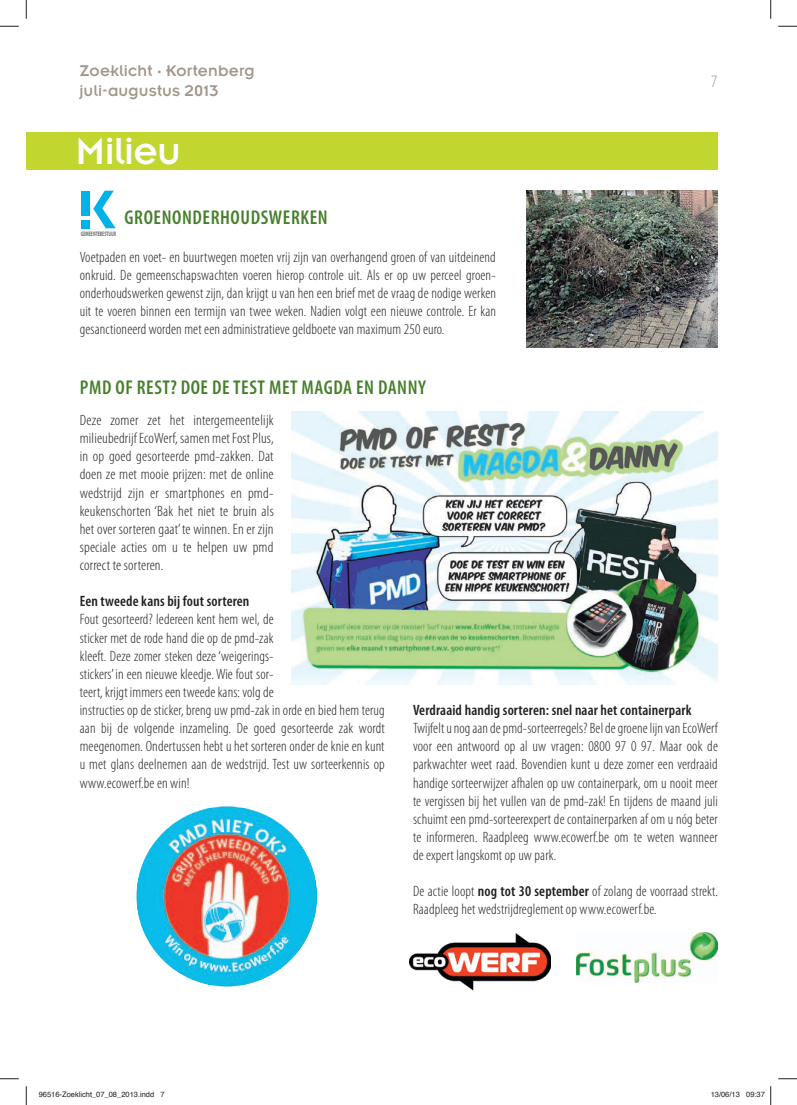
<style>
.page{position:relative;width:797px;height:1105px;background:#fff}
.page>*{position:absolute;margin:0;border:0;box-sizing:border-box;transform-origin:0 0}
.t1{font:41.25px "Insignia LT Std";letter-spacing:-.02em;color:#fff}
.t2{font:600 condensed 20px "Myriad Pro";letter-spacing:.03em;color:#45802a}
.t3{font:300 condensed 17.5px "Myriad Pro";color:#a19689}
.t4{font:17px/20.5px "Insignia LT Std";letter-spacing:.01em;color:#a19689}
.t5{font:300 condensed 15px/18.1px "Myriad Pro";letter-spacing:.01em;color:#231f20;text-align:justify}
.t6{font:600 condensed 15px "Myriad Pro";letter-spacing:.01em;color:#231f20}
.t7{font:7.5px "Helvetica";color:#231f20}
.t8{font:700 6.5px "Myriad Pro";color:#6c6d70;scale:.6 1}
.s1{font-weight:600}
</style>
<div class="page">
<div style="left:26px;top:133px;width:691px;height:37px;background:#c1d72f"></div>
<img style="left:291px;top:411px;width:427px;height:273px">
<img style="left:136px;top:806px;width:181px;height:181px;border-radius:50%">
<img style="left:409px;top:933px;width:142px;height:57px">
<img style="left:576px;top:932px;width:142px;height:50px">
<svg style="left:93px;top:191px;width:23px;height:37px"></svg>
<div style="left:81px;top:220px;width:8px;height:8px;background:#00b2e8"></div>
<div style="left:81px;top:191px;width:8px;height:24px;background:#00b2e8"></div>
<img style="left:526px;top:191px;width:191px;height:157px">
<svg style="left:0;top:25px;width:19px;height:2px"></svg>
<svg style="left:778px;top:25px;width:19px;height:2px"></svg>
<svg style="left:0;top:1078px;width:19px;height:1px"></svg>
<svg style="left:778px;top:1078px;width:19px;height:1px"></svg>
<svg style="left:25px;top:0;width:2px;height:19px"></svg>
<svg style="left:25px;top:1086px;width:2px;height:19px"></svg>
<svg style="left:770px;top:0;width:1px;height:19px"></svg>
<svg style="left:770px;top:1086px;width:1px;height:19px"></svg>
<p class="t4" style="left:79px;top:62px;width:177px">Zoeklicht · Kortenberg juli-augustus 2013</p>
<p class="t3" style="left:711px;top:74px;width:8px">7</p>
<h1 class="t1" style="left:76px;top:135px;width:106px">Milieu</h1>
<p class="t8" style="left:81px;top:229px;width:60px">GEMEENTEBESTUUR</p>
<h2 class="t2" style="left:125px;top:210px;width:205px">GROENONDERHOUDSWERKEN</h2>
<p class="t5" style="left:80px;top:249px;width:418px">Voetpaden en voet- en buurtwegen moeten vrij zijn van overhangend groen of van uitdeinend onkruid. De gemeenschapswachten voeren hierop controle uit. Als er op uw perceel groen&shy;onderhoudswerken gewenst zijn, dan krijgt u van hen een brief met de vraag de nodige werken uit te voeren binnen een termijn van twee weken. Nadien volgt een nieuwe controle. Er kan gesanctioneerd worden met een administratieve geldboete van maximum 250 euro.</p>
<h2 class="t2" style="left:80px;top:379px;width:348px">PMD OF REST? DOE DE TEST MET MAGDA EN DANNY</h2>
<p class="t5" style="left:80px;top:412px;width:195px">Deze zomer zet het intergemeentelijk milieu bedrijf EcoWerf, samen met Fost Plus, in op goed gesorteerde pmd-zakken. Dat doen ze met mooie prijzen: met de online wedstrijd zijn er smart phones en pmd&shy;keukenschorten ‘Bak het niet te bruin als het over sorteren gaat’ te winnen. En er zijn speciale acties om u te helpen uw pmd correct te sorteren.</p>
<p class="t6" style="left:80px;top:596px;width:171px">Een tweede kans bij fout sorteren</p>
<p class="t5" style="left:80px;top:612px;width:306px;text-align:left">Fout gesorteerd? Iedereen kent hem wel, de<br>sticker met de rode hand die op de pmd-zak<br>kleeft. Deze zomer steken deze ‘weigerings-<br>stickers’ in een nieuwe kleedje. Wie fout sor-<br>teert, krijgt immers een tweede kans: volg de<br>instructies op de sticker, breng uw pmd-zak in orde en bied hem terug aan bij de volgende inzameling. De goed gesorteerde zak wordt meegenomen. Ondertussen hebt u het sorteren onder de knie en kunt u met glans deelnemen aan de wedstrijd. Test uw sorteerkennis op www.ecowerf.be en win!</p>
<p class="t6" style="left:413px;top:704px;width:280px">Verdraaid handig sorteren: snel naar het containerpark</p>
<p class="t5" style="left:413px;top:721px;width:306px">Twijfelt u nog aan de pmd-sorteerregels? Bel de groene lijn van EcoWerf voor een antwoord op al uw vragen: 0800 97 0 97. Maar ook de parkwachter weet raad. Bovendien kunt u deze zomer een verdraaid handige sorteerwijzer afhalen op uw containerpark, om u nooit meer te vergissen bij het vullen van de pmd-zak! En tijdens de maand juli schuimt een pmd-sorteerexpert de containerparken af om u nóg beter te informeren. Raadpleeg www.ecowerf.be om te weten wanneer de expert langskomt op uw park.</p>
<p class="t5" style="left:413px;top:884px;width:306px">De actie loopt <span class="s1">nog tot 30 september</span> of zolang de voorraad strekt.<br>Raadpleeg het wedstrijdreglement op www.ecowerf.be.</p>
<p class="t7" style="left:39px;top:1092px;width:127px">96516-Zoeklicht_07_08_2013.indd 7</p>
<p class="t7" style="left:710px;top:1092px;width:56px">13/06/13 09:37</p>
</div>
